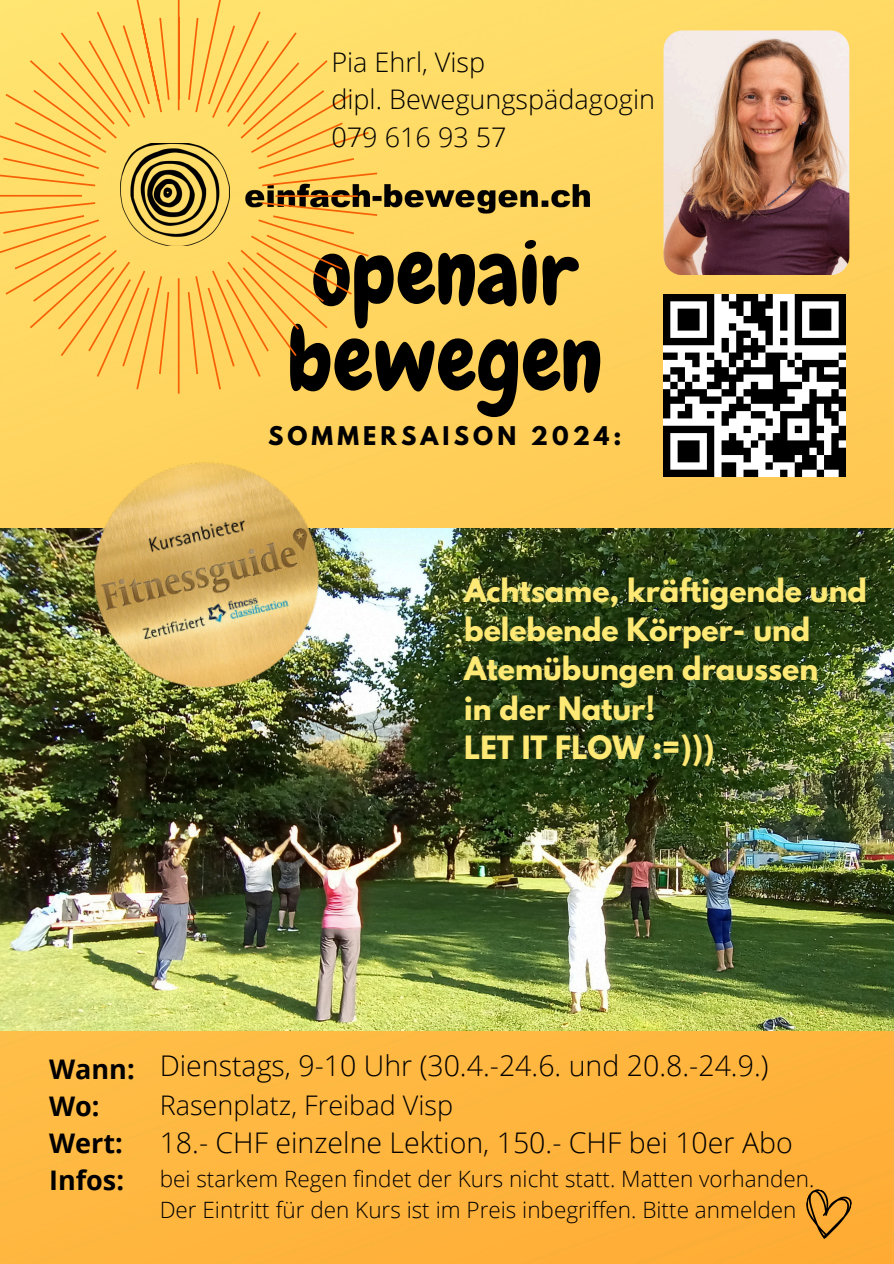
<style>
.page{position:relative;width:894px;height:1264px;background:#fff}
.page>*{position:absolute;margin:0;border:0;box-sizing:border-box;transform-origin:0 0}
.t1{font:88.35px/86.7px "Chewy";color:#000}
.t2{font:700 28.5px/39.3px "League Spartan";color:#ffe975}
.t3{font:300 28.5px "Open Sans";color:#000}
.t4{font:300 27px/37.2px "Open Sans";color:#000}
.t5{font:700 27px/37.2px "Open Sans";color:#000}
.t6{font:700 22.8px "League Spartan";letter-spacing:.18em;color:#000}
.t7{font:300 22.5px/31.5px "Open Sans";color:#000}
</style>
<div class="page">
<img style="left:0;top:0;width:893px;height:1263px">
<img style="left:377px;top:144px;width:212px;height:101px">
<img style="left:663px;top:294px;width:182px;height:183px">
<svg style="left:0;top:0;width:377px;height:393px;background:#f6cd5d"></svg>
<img style="left:0;top:528px;width:893px;height:502px">
<img style="left:663px;top:30px;width:186px;height:245px">
<svg style="left:805px;top:1189px;width:46px;height:49px;background:#cc8b2b"></svg>
<img style="left:59px;top:430px;width:296px;height:294px">
<p class="t4" style="left:331px;top:43px;width:325px">Pia Ehrl, Visp<br>dipl. Bewegungspädagogin<br>079 616 93 57</p>
<h1 class="t1" style="left:287px;top:230px;width:317px">openair bewegen</h1>
<p class="t6" style="left:268px;top:418px;width:355px">SOMMERSAISON 2024:</p>
<p class="t2" style="left:464px;top:570px;width:404px">Achtsame, kräftigende und belebende Körper- und<br>Atemübungen draussen<br>in der Natur!<br>LET IT FLOW :=)))</p>
<p class="t5" style="left:49px;top:1049px;width:87px">Wann:<br>Wo:<br>Wert:<br>Infos:</p>
<p class="t3" style="left:160px;top:1046px;width:610px">Dienstags, 9-10 Uhr (30.4.-24.6. und 20.8.-24.9.)</p>
<p class="t4" style="left:160px;top:1085px;width:295px">Rasenplatz, Freibad Visp</p>
<p class="t3" style="left:160px;top:1122px;width:634px">18.- CHF einzelne Lektion, 150.- CHF bei 10er Abo</p>
<p class="t7" style="left:160px;top:1161px;width:656px">bei starkem Regen findet der Kurs nicht statt. Matten vorhanden.<br>Der Eintritt für den Kurs ist im Preis inbegriffen. Bitte anmelden</p>
</div>
